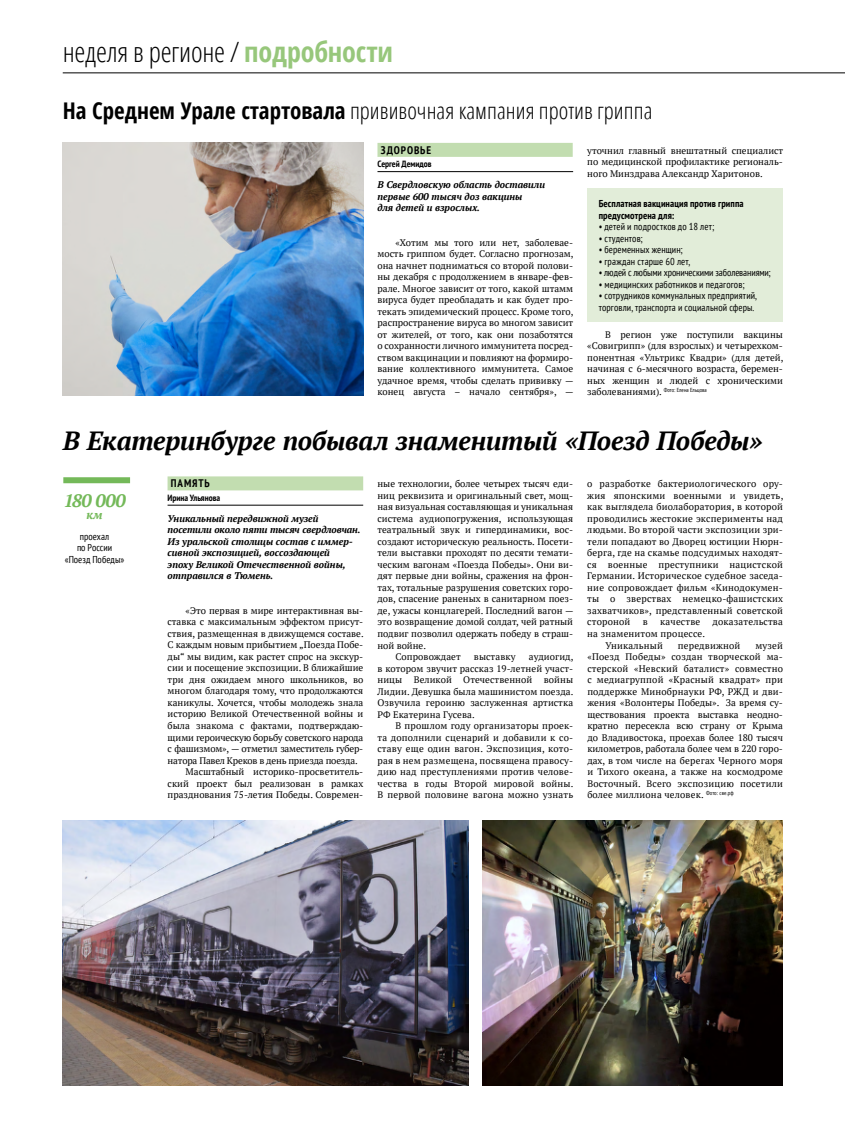
<style>
.page{position:relative;width:845px;height:1134px;background:#fff}
.page>*{position:absolute;margin:0;border:0;box-sizing:border-box;transform-origin:0 0}
.t1{font:300 condensed 28px "Open Sans";letter-spacing:-.01em;color:#000}
.t2{font:italic 700 26.3px "PT Serif";letter-spacing:-.01em;color:#000}
.t3{font:300 condensed 23px "Open Sans";color:#000}
.t4{font:italic 700 18px "PT Serif";letter-spacing:-.01em;color:#74b959}
.t5{font:italic 700 12px "PT Serif";color:#74b959}
.t6{font:700 condensed 11px "PT Sans";letter-spacing:.08em;color:#000}
.t7{font:condensed 10px/11.5px "PT Sans";letter-spacing:.01em;color:#000;text-align:center}
.t8{font:700 condensed 10px/11.5px "PT Sans";letter-spacing:.01em;color:#000}
.t9{font:condensed 10px "PT Sans";letter-spacing:-.01em;color:#000}
.t10{font:italic 700 9.7px/11.5px "PT Serif";color:#000}
.t11{font:9.5px/11.5px "PT Serif";color:#000;text-align:justify}
.t12{font:9.5px "PT Serif";letter-spacing:-.02em;color:#000}
.t13{font:9.5px/11.5px "PT Serif";letter-spacing:.02em;color:#000}
.t14{font:700 condensed 9px "PT Sans";color:#000}
.t15{font:condensed 5.8px "PT Sans";color:#000}
.s1{font-weight:700;color:#97c77b}
.s2{font-weight:700}
.s3{font-family:"PT Serif";font-stretch:normal;font-size:9.5px}
</style>
<div class="page">
<div style="left:167px;top:476px;width:196px;height:14px;background:#c2ddb0"></div>
<hr style="left:167px;top:505px;width:196px;height:1px;background:#000">
<hr style="left:63px;top:72px;width:782px;height:1px;background:#000">
<div style="left:63px;top:477px;width:67px;height:6px;background:#74b959"></div>
<img style="left:63px;top:821px;width:405px;height:264px">
<div style="left:377px;top:143px;width:196px;height:14px;background:#c2ddb0"></div>
<hr style="left:377px;top:171px;width:196px;height:1px;background:#000">
<img style="left:63px;top:142px;width:300px;height:253px">
<div style="left:587px;top:189px;width:196px;height:133px;background:#e2edd9"></div>
<img style="left:482px;top:821px;width:301px;height:264px">
<h1 class="t1" style="left:63px;top:33px;width:332px">неделя в регионе / <span class="s1">подробности</span></h1>
<h3 class="t3" style="left:63px;top:95px;width:591px"><span class="s2">На Среднем Урале стартовала</span> прививочная кампания против гриппа</h3>
<p class="t14" style="left:377px;top:158px;width:56px">Сергей Демидов</p>
<p class="t10" style="left:377px;top:179px;width:169px">В Свердловскую область доставили первые 600 тысяч доз вакцины<br>для детей и взрослых.</p>
<p class="t11" style="left:377px;top:237px;width:197px;text-indent:18px">«Хотим мы того или нет, заболевае&shy;мость гриппом будет. Согласно прогнозам, она начнет подниматься со второй полови&shy;ны декабря с продолжением в январе-фев&shy;рале. Многое зависит от того, какой штамм вируса будет преобладать и как будет про&shy;текать эпидемический процесс. Кроме того, распространение вируса во многом зависит от жителей, от того, как они позаботятся о сохранности личного иммунитета посред&shy;ством вакцинации и повлияют на формиро&shy;вание коллективного иммунитета. Самое удачное время, чтобы сделать прививку — конец августа – начало сентября», —</p>
<p class="t6" style="left:381px;top:143px;width:52px">ЗДОРОВЬЕ</p>
<p class="t11" style="left:587px;top:145px;width:197px">уточнил главный внештатный специалист по медицинской профилактике региональ&shy;ного Минздрава Александр Харитонов.</p>
<p class="t8" style="left:598px;top:198px;width:146px">Бесплатная вакцинация против гриппа предусмотрена для:</p>
<p class="t7" style="left:598px;top:221px;width:117px">• детей и подростков до 18 лет;</p>
<p class="t7" style="left:598px;top:232px;width:46px">• студентов;</p>
<p class="t7" style="left:598px;top:244px;width:86px">• беременных женщин;</p>
<p class="t7" style="left:598px;top:255px;width:93px">• граждан старше 60 лет,</p>
<p class="t9" style="left:598px;top:266px;width:174px">• людей с любыми хроническими заболеваниями;</p>
<p class="t7" style="left:598px;top:278px;width:147px">• медицинских работников и педагогов;</p>
<p class="t7" style="left:598px;top:290px;width:160px;text-align:left">• сотрудников коммунальных предприятий, торговли, транспорта и социальной сферы.</p>
<p class="t11" style="left:587px;top:329px;width:197px;text-indent:18px">В регион уже поступили вакцины «Совигрипп» (для взрослых) и четырехком&shy;понентная «Ультрикс Квадри» (для детей, начиная с 6-месячного возраста, беремен&shy;ных женщин и людей с хроническими</p>
<p class="t15" style="left:587px;top:386px;width:121px"><span class="s3">заболеваниями).</span> Фото: Елена Ельцова</p>
<h2 class="t2" style="left:63px;top:423px;width:701px">В Екатеринбурге побывал знаменитый «Поезд Победы»</h2>
<p class="t11" style="left:377px;top:478px;width:197px">ные технологии, более четырех тысяч еди-</p>
<p class="t11" style="left:377px;top:490px;width:197px">ниц реквизита и оригинальный свет, мощ-</p>
<p class="t11" style="left:377px;top:501px;width:197px">ная визуальная составляющая и уникальная</p>
<p class="t11" style="left:377px;top:513px;width:197px">система аудиопогружения, использующая</p>
<p class="t11" style="left:377px;top:524px;width:197px">театральный звук и гипердинамики, вос-</p>
<p class="t11" style="left:377px;top:536px;width:197px">создают историческую реальность. Посети-</p>
<p class="t11" style="left:377px;top:547px;width:197px">тели выставки проходят по десяти темати-</p>
<p class="t11" style="left:377px;top:559px;width:197px">ческим вагонам «Поезда Победы». Они ви-</p>
<p class="t11" style="left:377px;top:570px;width:197px">дят первые дни войны, сражения на фрон-</p>
<p class="t11" style="left:377px;top:582px;width:197px">тах, тотальные разрушения советских горо-</p>
<p class="t11" style="left:377px;top:593px;width:197px">дов, спасение раненых в санитарном поез-</p>
<p class="t11" style="left:377px;top:605px;width:197px">де, ужасы концлагерей. Последний вагон —</p>
<p class="t11" style="left:377px;top:616px;width:197px">это возвращение домой солдат, чей ратный</p>
<p class="t11" style="left:377px;top:628px;width:197px">подвиг позволил одержать победу в страш-</p>
<p class="t11" style="left:377px;top:639px;width:50px">ной войне.</p>
<p class="t11" style="left:395px;top:651px;width:67px">Сопровождает</p>
<p class="t11" style="left:474px;top:651px;width:43px">выставку</p>
<p class="t6" style="left:171px;top:476px;width:40px">ПАМЯТЬ</p>
<p class="t10" style="left:168px;top:513px;width:195px">Уникальный передвижной музей посетили около пяти тысяч свердловчан.<br>Из уральской столицы состав с иммер&shy;сивной экспозицией, воссоздающей<br>эпоху Великой Отечественной войны, отправился в Тюмень.</p>
<p class="t11" style="left:186px;top:605px;width:179px">«Это первая в мире интерактивная вы-</p>
<p class="t11" style="left:168px;top:616px;width:197px">ставка с максимальным эффектом присут-</p>
<p class="t11" style="left:168px;top:628px;width:197px">ствия, размещенная в движущемся составе.</p>
<p class="t11" style="left:168px;top:639px;width:197px">С каждым новым прибытием „Поезда Побе-</p>
<p class="t11" style="left:168px;top:651px;width:197px">ды“ мы видим, как растет спрос на экскур-</p>
<p class="t11" style="left:168px;top:662px;width:197px">сии и посещение экспозиции. В ближайшие</p>
<p class="t11" style="left:168px;top:674px;width:197px">три дня ожидаем много школьников, во</p>
<p class="t11" style="left:168px;top:685px;width:197px">многом благодаря тому, что продолжаются</p>
<p class="t11" style="left:168px;top:697px;width:197px">каникулы. Хочется, чтобы молодежь знала</p>
<p class="t11" style="left:168px;top:708px;width:197px">историю Великой Отечественной войны и</p>
<p class="t11" style="left:168px;top:720px;width:197px">была знакома с фактами, подтверждаю-</p>
<p class="t12" style="left:168px;top:731px;width:197px">щими героическую борьбу советского народа</p>
<p class="t12" style="left:168px;top:742px;width:197px">с фашизмом», — отметил заместитель губер-</p>
<p class="t12" style="left:168px;top:754px;width:192px">натора Павел Креков в день приезда поезда.</p>
<p class="t11" style="left:186px;top:766px;width:179px">Масштабный историко-просветитель-</p>
<p class="t11" style="left:168px;top:777px;width:197px">ский проект был реализован в рамках</p>
<p class="t11" style="left:168px;top:789px;width:197px">празднования 75-летия Победы. Современ-</p>
<p class="t11" style="left:587px;top:478px;width:197px">о разработке бактериологического ору&shy;жия японскими военными и увидеть, как выглядела биолаборатория, в которой проводились жестокие эксперименты над людьми. Во второй части экспозиции зри&shy;тели попадают во Дворец юстиции Нюрн&shy;берга, где на скамье подсудимых находят&shy;ся военные преступники нацистской Германии. Историческое судебное заседа&shy;ние сопровождает фильм «Кинодокумен&shy;ты о зверствах немецко-фашистских захватчиков», представленный советской стороной</p>
<h3 class="t4" style="left:63px;top:489px;width:64px">180 000</h3>
<p class="t5" style="left:86px;top:507px;width:18px">км</p>
<p class="t7" style="left:65px;top:530px;width:61px">проехал<br>по России «Поезд Победы»</p>
<p class="t14" style="left:167px;top:492px;width:54px">Ирина Ульянова</p>
<p class="t11" style="left:643px;top:616px;width:7px">в</p>
<p class="t13" style="left:660px;top:616px;width:42px">качестве</p>
<p class="t13" style="left:712px;top:616px;width:72px">доказательства</p>
<p class="t13" style="left:605px;top:628px;width:101px;text-indent:-18px">на знаменитом процессе.<br>Уникальный</p>
<p class="t11" style="left:587px;top:639px;width:197px;text-indent:168px">музей «Поезд Победы» создан творческой ма&shy;стерской «Невский баталист» совместно с медиагруппой «Красный квадрат» при поддержке Минобрнауки РФ, РЖД и дви&shy;жения «Волонтеры Победы». За время су&shy;ществования проекта выставка неодно&shy;кратно пересекла всю страну от Крыма до Владивостока, проехав более 180 тысяч километров, работала более чем в 220 горо&shy;дах, в том числе на берегах Черного моря и Тихого океана, а также на космодроме Восточный. Всего экспозицию посетили более миллиона человек. <sup>Фото:</sup> <sup>све.рф</sup></p>
<p class="t13" style="left:678px;top:639px;width:64px">передвижной</p>
<p class="t11" style="left:377px;top:651px;width:197px;text-indent:151px">аудиогид, в котором звучит рассказ 19-летней участ&shy;ницы Великой Отечественной войны Лидии. Девушка была машинистом поезда.<br>Озвучила героиню заслуженная артистка РФ Екатерина Гусева.</p>
<p class="t11" style="left:377px;top:720px;width:197px;text-indent:18px">В прошлом году организаторы проек&shy;та дополнили сценарий и добавили к со&shy;ставу еще один вагон. Экспозиция, кото&shy;рая в нем размещена, посвящена правосу&shy;дию над преступлениями против челове&shy;чества в годы Второй мировой войны.<br>В первой половине вагона можно узнать</p>
</div>
